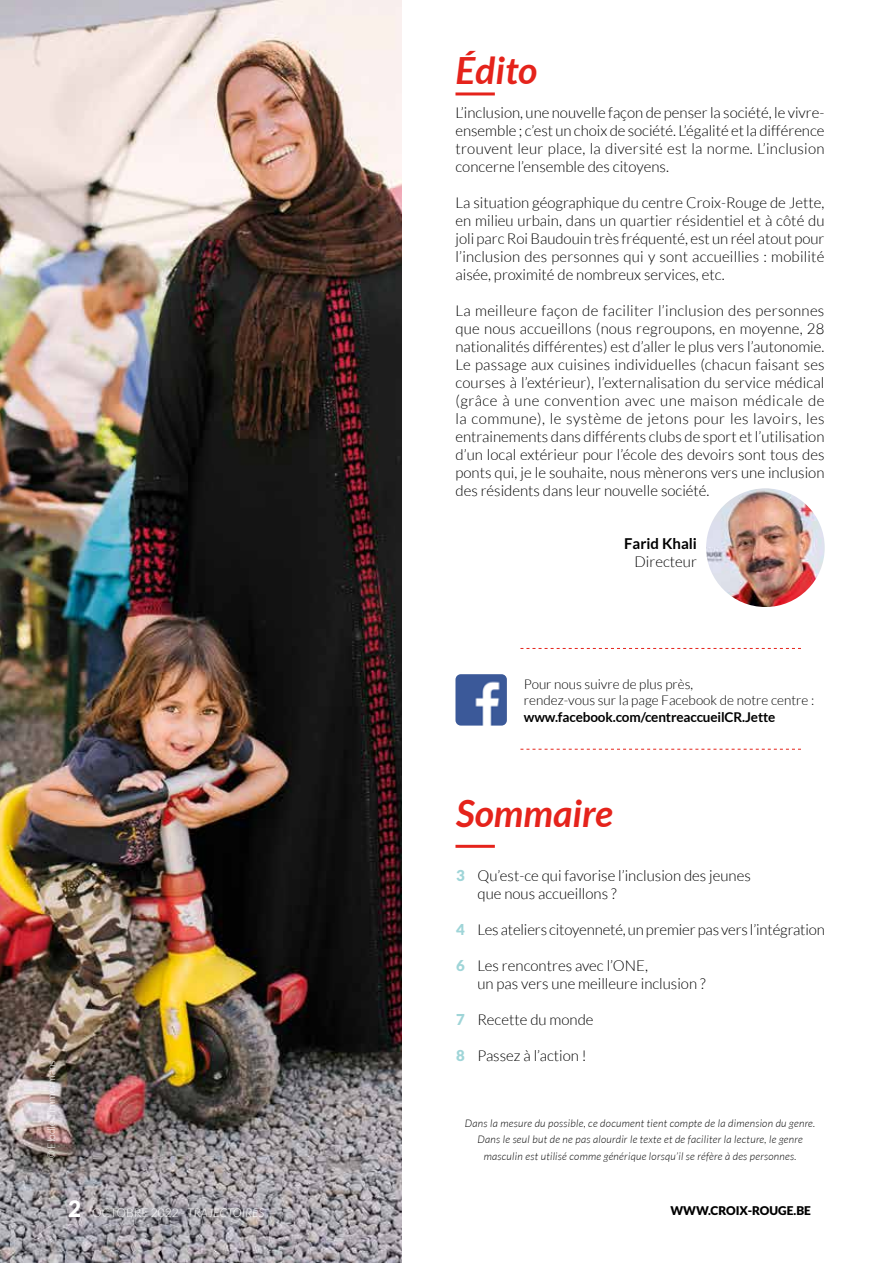
<style>
.page{position:relative;width:893px;height:1263px;background:#fff}
.page>*{position:absolute;margin:0;border:0;box-sizing:border-box;transform-origin:0 0}
.t1{font:italic 700 37.5px "Lato";color:#e5231b}
.t2{font:300 15px/18px "Lato";color:#000;text-align:justify}
.t3{font:700 15px "Lato";color:#000}
.t4{font:300 13.5px/16.5px "Lato";color:#000}
.t5{font:700 13.5px "Lato";letter-spacing:-.01em;color:#000}
.t6{font:300 12px "Lato";color:#fff}
.t7{font:900 12px "Lato";color:#000}
.t8{font:italic 300 10.5px/16.5px "Lato";letter-spacing:.025em;color:#000;text-align:center}
.t9{font:300 10.5px "Lato";color:#fff}
.s1{font-weight:900;font-size:22.5px}
.s2{font-style:italic}
.s3{font-weight:900;color:#9fd5d8}
</style>
<div class="page">
<img style="left:0;top:0;width:402px;height:1263px">
<svg style="left:520px;top:648px;width:281px;height:1px"></svg>
<svg style="left:520px;top:749px;width:281px;height:1px"></svg>
<img style="left:455px;top:674px;width:52px;height:51px">
<img style="left:706px;top:488px;width:119px;height:119px;border-radius:59px">
<hr style="left:455px;top:92px;width:40px;height:3px;background:#e5231b">
<hr style="left:455px;top:845px;width:40px;height:3px;background:#e5231b">
<p class="t9" style="left:46px;top:1159px;width:100px;rotate:-90deg">© Elodie Timmermans</p>
<p class="t6" style="left:68px;top:1206px;width:198px"><span class="s1">2</span> OCTOBRE 2022 - <span class="s2">TRAJECTOIRES</span></p>
<h1 class="t1" style="left:455px;top:49px;width:83px">Édito</h1>
<p class="t2" style="left:455px;top:104px;width:371px">L’inclusion, une nouvelle façon de penser la société, le vivre&shy;ensemble ; c’est un choix de société. L’égalité et la différence trouvent leur place, la diversité est la norme. L’inclusion concerne l’ensemble des citoyens.</p>
<p class="t2" style="left:455px;top:194px;width:371px">La situation géographique du centre Croix-Rouge de Jette, en milieu urbain, dans un quartier résidentiel et à côté du joli parc Roi Baudouin très fréquenté, est un réel atout pour l’inclusion des personnes qui y sont accueillies : mobilité aisée, proximité de nombreux services, etc.</p>
<p class="t2" style="left:455px;top:302px;width:371px">La meilleure façon de faciliter l’inclusion des personnes que nous accueillons (nous regroupons, en moyenne, 28 nationalités différentes) est d’aller le plus vers l’autonomie.<br>Le passage aux cuisines individuelles (chacun faisant ses courses à l’extérieur), l’externalisation du service médical (grâce à une convention avec une maison médicale de la commune), le système de jetons pour les lavoirs, les entrainements dans différents clubs de sport et l’utilisation d’un local extérieur pour l’école des devoirs sont tous des ponts qui, je le souhaite, nous mènerons vers une inclusion des résidents dans leur nouvelle société.</p>
<p class="t3" style="left:624px;top:535px;width:74px">Farid Khali</p>
<p class="t2" style="left:634px;top:552px;width:64px">Directeur</p>
<p class="t4" style="left:524px;top:676px;width:292px">Pour nous suivre de plus près,<br>rendez-vous sur la page Facebook de notre centre :</p>
<p class="t5" style="left:524px;top:709px;width:253px">www.facebook.com/centreaccueilCR.Jette</p>
<h1 class="t1" style="left:456px;top:792px;width:158px">Sommaire</h1>
<p class="t2" style="left:477px;top:866px;width:275px;text-indent:-21px"><span class="s3">3</span> Qu’est-ce qui favorise l’inclusion des jeunes que nous accueillons ?</p>
<p class="t2" style="left:456px;top:920px;width:370px"><span class="s3">4</span> Les ateliers citoyenneté, un premier pas vers l’intégration</p>
<p class="t2" style="left:477px;top:956px;width:230px;text-indent:-21px"><span class="s3">6</span> Les rencontres avec l’ONE,<br>un pas vers une meilleure inclusion ?</p>
<p class="t2" style="left:456px;top:1010px;width:139px"><span class="s3">7</span> Recette du monde</p>
<p class="t2" style="left:456px;top:1046px;width:132px"><span class="s3">8</span> Passez à l’action !</p>
<p class="t8" style="left:465px;top:1115px;width:352px">Dans la mesure du possible, ce document tient compte de la dimension du genre.<br>Dans le seul but de ne pas alourdir le texte et de faciliter la lecture, le genre masculin est utilisé comme générique lorsqu’il se réfère à des personnes.</p>
<p class="t7" style="left:670px;top:1204px;width:142px">WWW.CROIX-ROUGE.BE</p>
</div>
